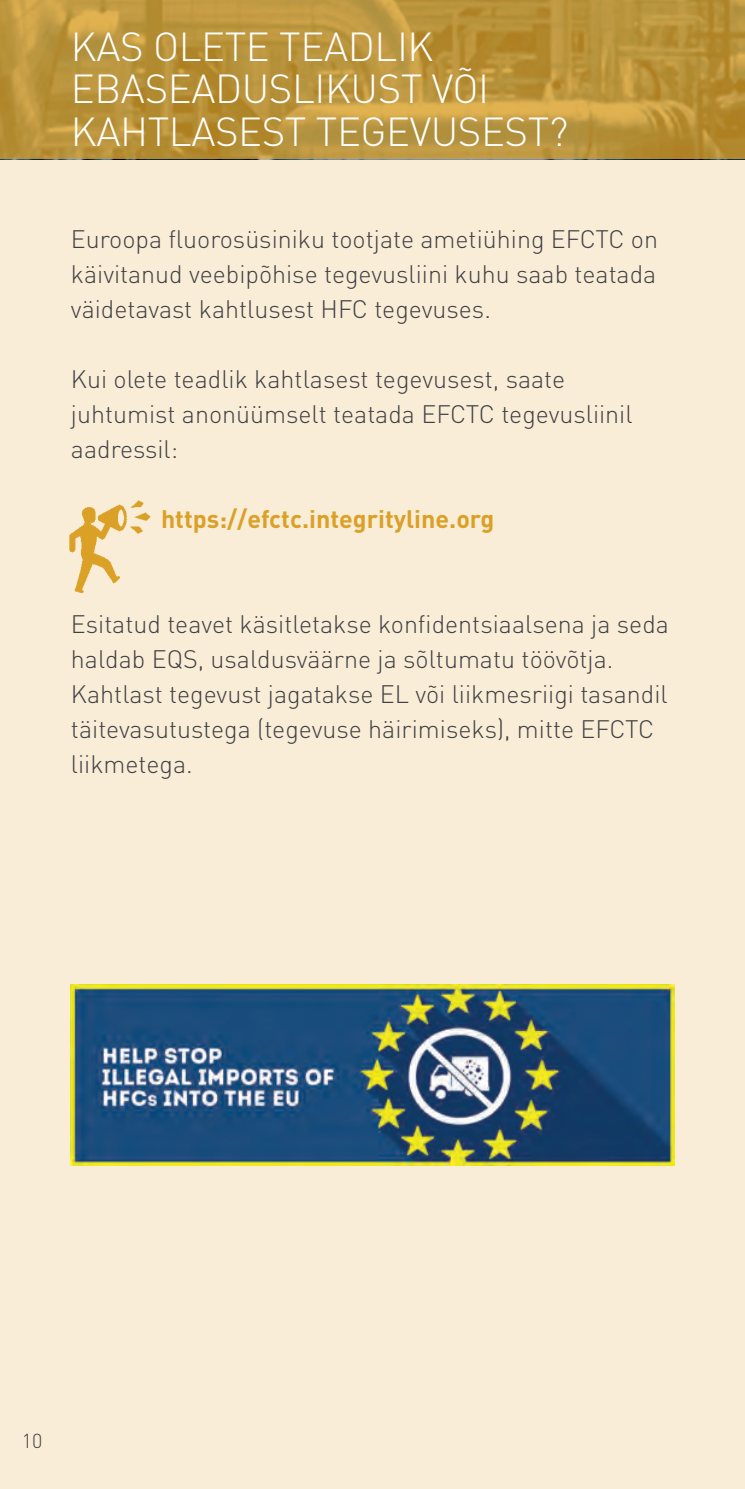
<style>
.page{position:relative;width:745px;height:1489px;background:#fff}
.page>*{position:absolute;margin:0;border:0;box-sizing:border-box;transform-origin:0 0}
.t1{font:300 40px/42.5px "DIN";letter-spacing:-.01em;color:#fff}
.t2{font:300 25px/35px "DIN";color:#414042}
.t3{font:700 25px "DIN";color:#dba026}
.t4{font:300 20px "DIN";color:#414042}
</style>
<div class="page">
<div style="left:0;top:0;width:744px;height:1488px;background:#f9edd8"></div>
<svg style="left:0;top:0;width:744px;height:159px;background:#bb943b"></svg>
<img style="left:69px;top:500px;width:82px;height:93px">
<img style="left:71px;top:984px;width:602px;height:181px">
<h1 class="t1" style="left:71px;top:25px;width:498px">KAS OLETE TEADLIK<br>EBASEADUSLIKUST VÕI<br>KAHTLASEST TEGEVUSEST?</h1>
<p class="t2" style="left:71px;top:221px;width:588px;text-align:justify">Euroopa fluorosüsiniku tootjate ametiühing EFCTC on käivitanud veebipõhise tegevusliini kuhu saab teatada väidetavast kahtlusest HFC tegevuses.</p>
<p class="t2" style="left:71px;top:361px;width:563px">Kui olete teadlik kahtlasest tegevusest, saate juhtumist anonüümselt teatada EFCTC tegevusliinil aadressil:</p>
<p class="t3" style="left:161px;top:502px;width:335px">https://efctc.integrityline.org</p>
<p class="t2" style="left:71px;top:606px;width:599px">Esitatud teavet käsitletakse konfidentsiaalsena ja seda haldab EQS, usaldusväärne ja sõltumatu töövõtja.<br>Kahtlast tegevust jagatakse EL või liikmesriigi tasandil täitevasutustega (tegevuse häirimiseks), mitte EFCTC liikmetega.</p>
<p class="t4" style="left:22px;top:1428px;width:22px">10</p>
</div>
